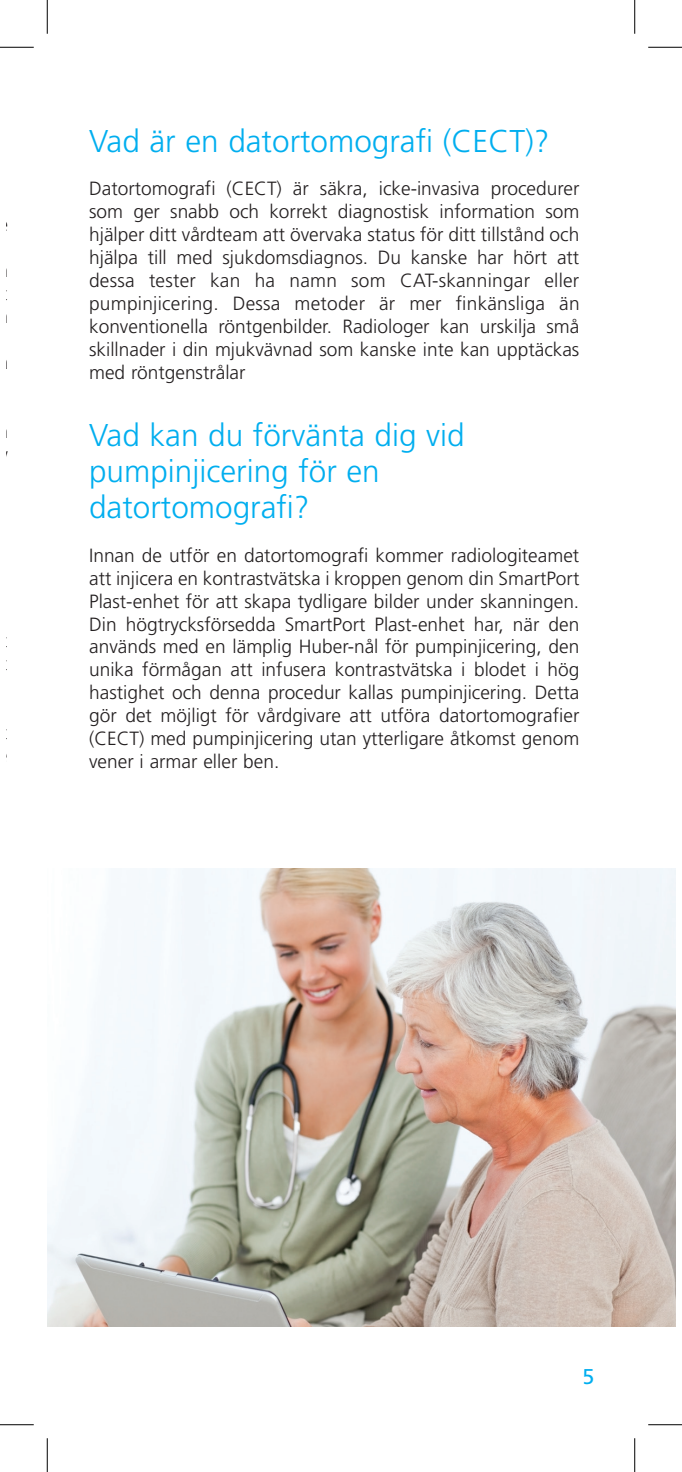
<style>
.page{position:relative;width:682px;height:1472px;background:#fff}
.page>*{position:absolute;margin:0;border:0;box-sizing:border-box;transform-origin:0 0}
.t1{font:300 31.5px/36px "Frutiger LT Std";color:#00aeef}
.t2{font:21.38px "Frutiger LT Std";color:#00aeef}
.body{font:300 19.12px/22.9px "Frutiger LT Std";color:#231f20;text-align:justify}
.body-2{font:300 19.12px "Frutiger LT Std";color:#231f20;scale:.96 1}
</style>
<div class="page">
<img style="left:47px;top:869px;width:628px;height:457px">
<hr style="left:0;top:47px;width:34px;height:1px;background:#000">
<hr style="left:648px;top:47px;width:34px;height:1px;background:#000">
<hr style="left:0;top:1424px;width:34px;height:1px;background:#000">
<hr style="left:648px;top:1424px;width:34px;height:1px;background:#000">
<hr style="left:47px;top:0;width:1px;height:34px;background:#000">
<hr style="left:47px;top:1438px;width:1px;height:34px;background:#000">
<hr style="left:634px;top:0;width:1px;height:34px;background:#000">
<hr style="left:634px;top:1438px;width:1px;height:34px;background:#000">
<p class="body-2" style="left:-2px;top:214px;width:11px">e</p>
<p class="body-2" style="left:-2px;top:351px;width:11px">a</p>
<p class="body-2" style="left:-1px;top:443px;width:10px">v</p>
<p class="body" style="left:-2px;top:744px;width:11px">e</p>
<p class="t1" style="left:89px;top:123px;width:462px">Vad är en datortomografi (CECT)?</p>
<p class="body" style="left:89px;top:177px;width:492px">Datortomografi (CECT) är säkra, icke-invasiva procedurer som ger snabb och korrekt diagnostisk information som hjälper ditt vårdteam att övervaka status för ditt tillstånd och hjälpa till med sjukdomsdiagnos. Du kanske har hört att dessa tester kan ha namn som CAT-skanningar eller pumpinjicering. Dessa metoder är mer finkänsliga än konventionella röntgenbilder. Radiologer kan urskilja små skillnader i din mjukvävnad som kanske inte kan upptäckas med röntgenstrålar</p>
<p class="t1" style="left:89px;top:418px;width:377px">Vad kan du förvänta dig vid pumpinjicering för en datortomografi?</p>
<p class="body" style="left:89px;top:544px;width:492px">Innan de utför en datortomografi kommer radiologiteamet att injicera en kontrastvätska i kroppen genom din SmartPort Plast-enhet för att skapa tydligare bilder under skanningen.<br>Din högtrycksförsedda SmartPort Plast-enhet har, när den används med en lämplig Huber-nål för pumpinjicering, den unika förmågan att infusera kontrastvätska i blodet i hög hastighet och denna procedur kallas pumpinjicering. Detta gör det möjligt för vårdgivare att utföra datortomografier (CECT) med pumpinjicering utan ytterligare åtkomst genom vener i armar eller ben.</p>
<p class="t2" style="left:582px;top:1363px;width:13px">5</p>
</div>
